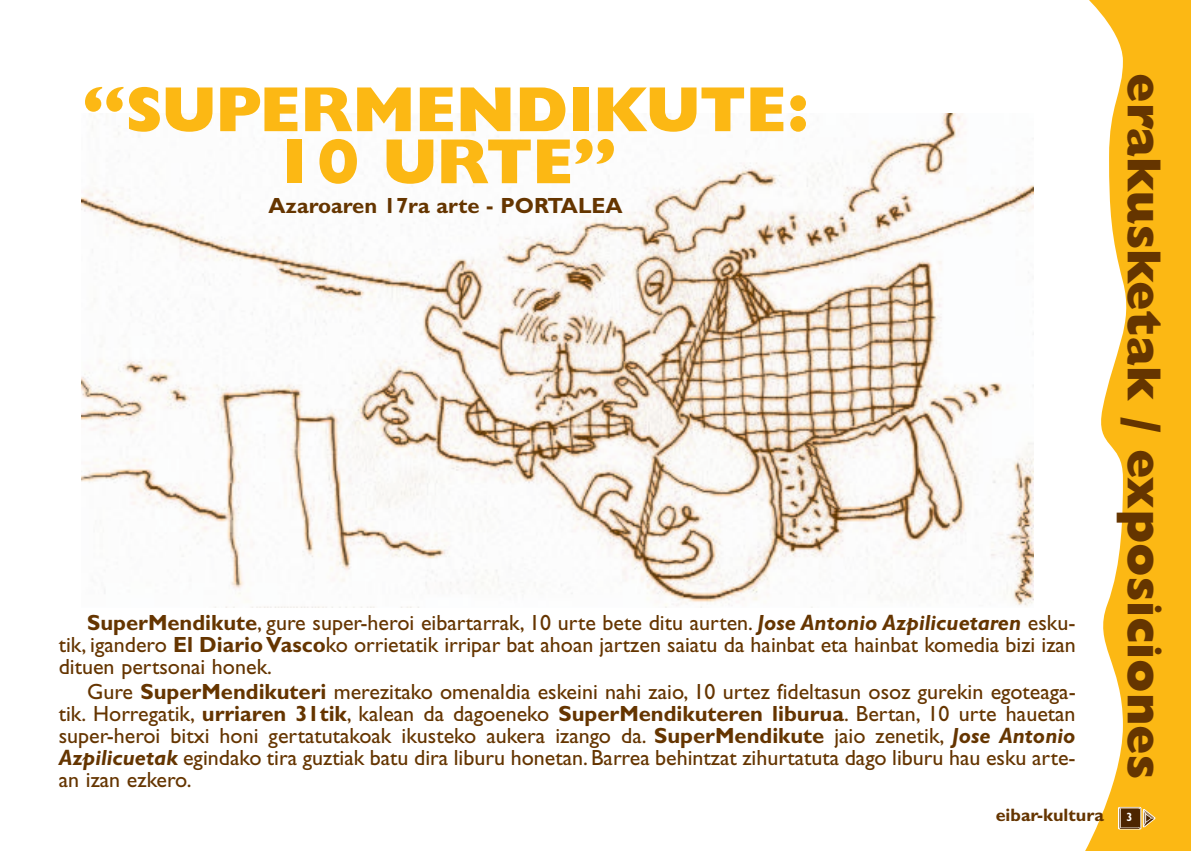
<style>
.page{position:relative;width:1191px;height:851px;background:#fff}
.page>*{position:absolute;margin:0;border:0;box-sizing:border-box;transform-origin:0 0}
.t1{font:800 64px/52px "Gill Sans";color:#fcb814;text-align:center}
.t2{font:800 48px "Gill Sans";color:#653500}
.t3{font:22px/22px "Gill Sans";color:#653500;text-align:justify}
.t4{font:700 22px "Gill Sans";color:#653500}
.t5{font:700 18px "Gill Sans";color:#653500}
.s1{font-size:12px;color:#fff}
.s2{font-weight:700}
.s3{font-weight:700;font-style:italic}
</style>
<div class="page">
<svg style="left:1085px;top:0;width:106px;height:850px;fill:#fcb814"></svg>
<svg style="left:1117px;top:805px;width:40px;height:25px"></svg>
<img style="left:81px;top:114px;width:952px;height:493px">
<h2 class="t2" style="left:1162px;top:73px;width:707px;rotate:90deg">erakusketak / exposiciones</h2>
<p class="t5" style="left:995px;top:808px;width:138px">eibar-kultura <span class="s1">3</span></p>
<h1 class="t1" style="left:81px;top:89px;width:730px">“SUPERMENDIKUTE:<br>10 URTE”</h1>
<p class="t4" style="left:268px;top:197px;width:356px">Azaroaren 17ra arte - PORTALEA</p>
<p class="t3" style="left:59px;top:613px;width:1018px;text-indent:28px"><span class="s2">SuperMendikute</span>, gure super-heroi eibartarrak, 10 urte bete ditu aurten. <span class="s3">Jose Antonio Azpilicuetaren</span> esku&shy;tik, igandero <span class="s2">El Diario Vasco</span>ko orrietatik irripar bat ahoan jartzen saiatu da hainbat eta hainbat komedia bizi izan dituen pertsonai honek.</p>
<p class="t3" style="left:59px;top:682px;width:1018px;text-indent:28px">Gure <span class="s2">SuperMendikuteri</span> merezitako omenaldia eskeini nahi zaio, 10 urtez fideltasun osoz gurekin egoteaga&shy;tik. Horregatik, <span class="s2">urriaren 31tik</span>, kalean da dagoeneko <span class="s2">SuperMendikuteren liburua</span>. Bertan, 10 urte hauetan super-heroi bitxi honi gertatutakoak ikusteko aukera izango da. <span class="s2">SuperMendikute</span> jaio zenetik, <span class="s3">Jose Antonio Azpilicuetak</span> egindako tira guztiak batu dira liburu honetan. Barrea behintzat zihurtatuta dago liburu hau esku arte&shy;an izan ezkero.</p>
</div>
